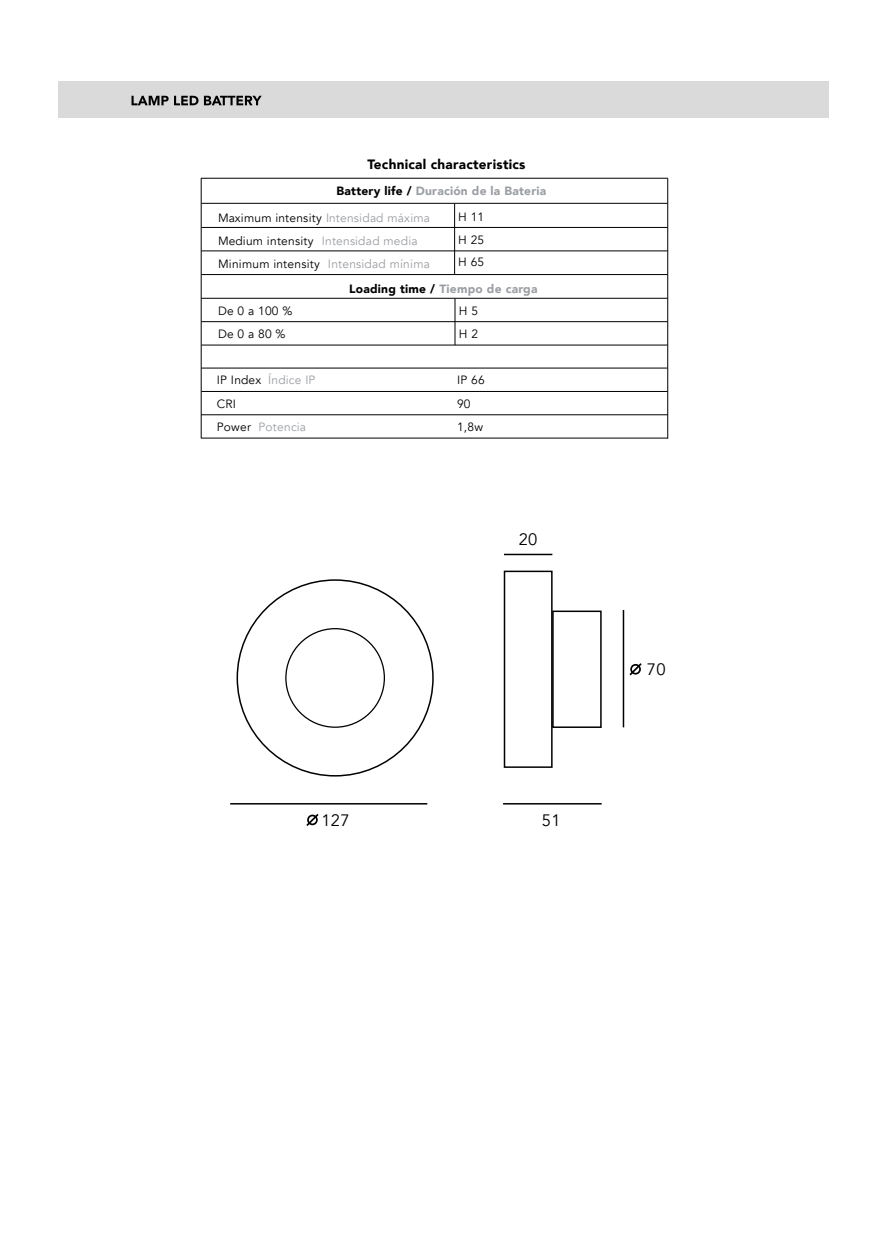
<style>
.page{position:relative;width:893px;height:1255px;background:#fff}
.page>*{position:absolute;margin:0;border:0;box-sizing:border-box;transform-origin:0 0}
.t1{font:16.5px "Avenir";letter-spacing:.02em;color:#000}
.t2{font:900 13.5px "Avenir";letter-spacing:.02em;color:#000}
.t3{font:12px/23px "Avenir";letter-spacing:.02em;color:#000}
.t4{font:900 12px "Avenir";letter-spacing:.02em;color:#9b9ea3}
.t5{font:12px "Avenir";letter-spacing:.02em;color:#9b9ea3}
.s1{color:#000}
.s2{color:#9b9ea3}
</style>
<div class="page">
<div style="left:58px;top:81px;width:770px;height:37px;background:#dadada"></div>
<hr style="left:201px;top:178px;width:467px;height:1px;background:#000">
<hr style="left:201px;top:274px;width:466px;height:1px;background:#000">
<hr style="left:201px;top:298px;width:466px;height:1px;background:#000">
<hr style="left:201px;top:321px;width:466px;height:1px;background:#000">
<hr style="left:201px;top:345px;width:466px;height:1px;background:#000">
<hr style="left:201px;top:203px;width:466px;height:1px;background:#000">
<hr style="left:201px;top:227px;width:466px;height:1px;background:#000">
<hr style="left:201px;top:251px;width:466px;height:1px;background:#000">
<hr style="left:454px;top:203px;width:1px;height:72px;background:#000">
<hr style="left:201px;top:178px;width:1px;height:260px;background:#000">
<hr style="left:455px;top:298px;width:1px;height:47px;background:#000">
<hr style="left:201px;top:368px;width:466px;height:1px;background:#000">
<hr style="left:201px;top:391px;width:466px;height:1px;background:#000">
<hr style="left:201px;top:414px;width:467px;height:1px;background:#000">
<hr style="left:667px;top:178px;width:1px;height:260px;background:#000">
<hr style="left:201px;top:438px;width:467px;height:1px;background:#000">
<svg style="left:132px;top:96px;width:130px;height:9px"></svg>
<div style="left:504px;top:570px;width:49px;height:197px;border:2px solid #000"></div>
<div style="left:552px;top:610px;width:50px;height:118px;border:2px solid #000"></div>
<hr style="left:230px;top:803px;width:197px;height:1px;background:#000">
<hr style="left:503px;top:803px;width:99px;height:1px;background:#000">
<hr style="left:504px;top:553px;width:48px;height:2px;background:#000">
<hr style="left:623px;top:610px;width:1px;height:117px;background:#000">
<svg style="left:306px;top:814px;width:13px;height:12px"></svg>
<svg style="left:629px;top:663px;width:13px;height:13px"></svg>
<p class="t2" style="left:367px;top:152px;width:160px">Technical characteristics</p>
<p class="t4" style="left:337px;top:181px;width:211px"><span class="s1">Battery life /</span> Duración de la Bateria</p>
<p class="t3" style="left:218px;top:207px;width:214px">Maximum intensity <span class="s2">Intensidad máxima<br></span>Medium intensity <span class="s2">Intensidad media<br></span>Minimum intensity <span class="s2">Intensidad mínima</span></p>
<p class="t3" style="left:458px;top:205px;width:28px;text-align:justify">H 11<br>H 25<br>H 65</p>
<p class="t4" style="left:349px;top:278px;width:190px"><span class="s1">Loading time /</span> Tiempo de carga</p>
<p class="t3" style="left:218px;top:299px;width:76px;line-height:23.4px">De 0 a 100 %<br>De0a80%</p>
<p class="t3" style="left:459px;top:299px;width:21px">H 5<br>H 2</p>
<p class="t3" style="left:457px;top:369px;width:29px">IP 66</p>
<p class="t3" style="left:217px;top:392px;width:21px">CRI</p>
<p class="t3" style="left:457px;top:392px;width:15px">90</p>
<p class="t5" style="left:217px;top:419px;width:91px"><span class="s1">Power</span> Potencia</p>
<p class="t3" style="left:457px;top:415px;width:28px">1,8w</p>
<p class="t5" style="left:217px;top:373px;width:100px"><span class="s1">IP Index</span> Índice IP</p>
<h1 class="t1" style="left:321px;top:810px;width:30px">127</h1>
<h1 class="t1" style="left:519px;top:529px;width:20px">20</h1>
<h1 class="t1" style="left:542px;top:810px;width:20px">51</h1>
<h1 class="t1" style="left:647px;top:659px;width:20px">70</h1>
</div>
